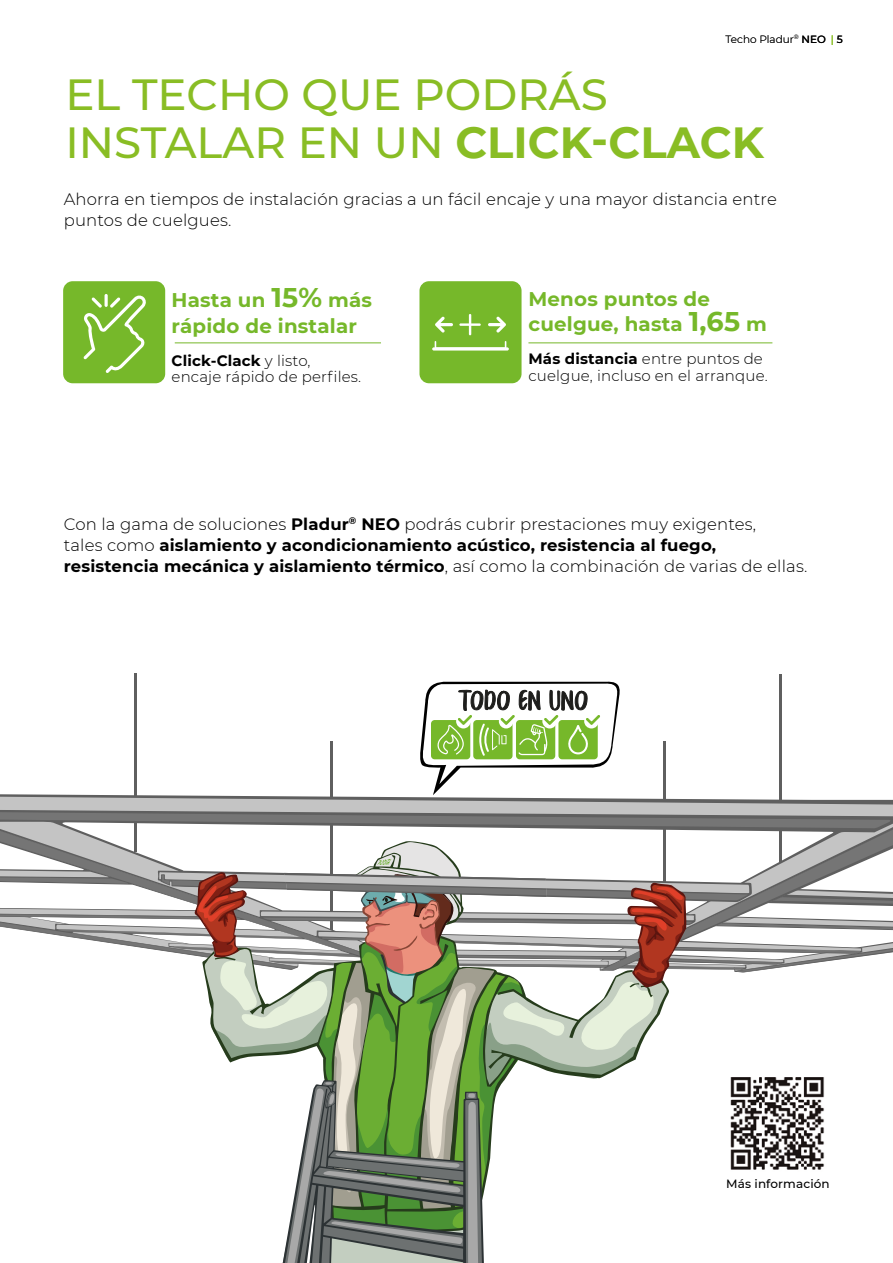
<style>
.page{position:relative;width:893px;height:1263px;background:#fff}
.page>*{position:absolute;margin:0;border:0;box-sizing:border-box;transform-origin:0 0}
.t1{font:500 43.5px/48px "Montserrat";color:#89bd24}
.t2{font:700 19.8px/25.2px "Montserrat";letter-spacing:.01em;color:#76b82a}
.t3{font:300 16.5px/21px "Montserrat";letter-spacing:.01em;color:#000}
.t4{font:300 15px/16.5px "Montserrat";letter-spacing:.01em;color:#000}
.t5{font:500 12px "Montserrat";letter-spacing:.01em;color:#000}
.t6{font:300 10.5px "Montserrat";color:#000}
.s1{font-weight:500}
.s2{font-weight:500;color:#89bd24}
.s3{font-weight:700}
.s4{font-size:27px}
</style>
<div class="page">
<hr style="left:134px;top:674px;width:2px;height:178px;background:#5f5f5f">
<hr style="left:780px;top:674px;width:2px;height:187px;background:#5f5f5f">
<svg style="left:0;top:685px;width:893px;height:266px"></svg>
<svg style="left:162px;top:840px;width:731px;height:423px"></svg>
<svg style="left:419px;top:681px;width:202px;height:114px"></svg>
<img style="left:728px;top:1074px;width:100px;height:98px">
<div style="left:63px;top:281px;width:102px;height:102px;background:#76b82a;border-radius:10px"></div>
<svg style="left:83px;top:294px;width:63px;height:79px"></svg>
<hr style="left:175px;top:342px;width:206px;height:1px;background:#76b82a">
<div style="left:419px;top:281px;width:103px;height:102px;background:#76b82a;border-radius:10px"></div>
<svg style="left:432px;top:347px;width:77px;height:4px"></svg>
<svg style="left:435px;top:341px;width:71px;height:8px"></svg>
<svg style="left:435px;top:317px;width:18px;height:16px"></svg>
<svg style="left:488px;top:317px;width:18px;height:16px"></svg>
<svg style="left:459px;top:314px;width:22px;height:21px"></svg>
<hr style="left:528px;top:342px;width:244px;height:1px;background:#76b82a">
<p class="t6" style="left:726px;top:32px;width:119px">Techo Pladur<sup>®</sup> <span class="s1">NEO</span> <span class="s2">|</span> <span class="s1">5</span></p>
<h1 class="t1" style="left:65px;top:69px;width:700px">EL TECHO QUE PODRÁS<br>INSTALAR EN UN <span class="s3">CLICK-CLACK</span></h1>
<p class="t3" style="left:64px;top:188px;width:715px">Ahorra en tiempos de instalación gracias a un fácil encaje y una mayor distancia entre puntos de cuelgues.</p>
<p class="t2" style="left:172px;top:287px;width:202px">Hasta un <span class="s4">15%</span> más rápido de instalar</p>
<p class="t4" style="left:172px;top:351px;width:191px"><span class="s3">Click-Clack</span> y listo, encaje rápido de perfiles.</p>
<p class="t2" style="left:528px;top:286px;width:240px">Menos puntos de cuelgue, hasta <span class="s4">1,65</span> m</p>
<p class="t4" style="left:528px;top:350px;width:241px"><span class="s3">Más distancia</span> entre puntos de cuelgue, incluso en el arranque.</p>
<p class="t3" style="left:64px;top:513px;width:745px">Con la gama de soluciones <span class="s3">Pladur</span><sup>®</sup> <span class="s3">NEO</span> podrás cubrir prestaciones muy exigentes,<br>tales como <span class="s3">aislamiento y acondicionamiento acústico, resistencia al fuego, resistencia mecánica y aislamiento térmico</span>, así como la combinación de varias de ellas.</p>
<p class="t5" style="left:726px;top:1175px;width:105px">Más información</p>
</div>
